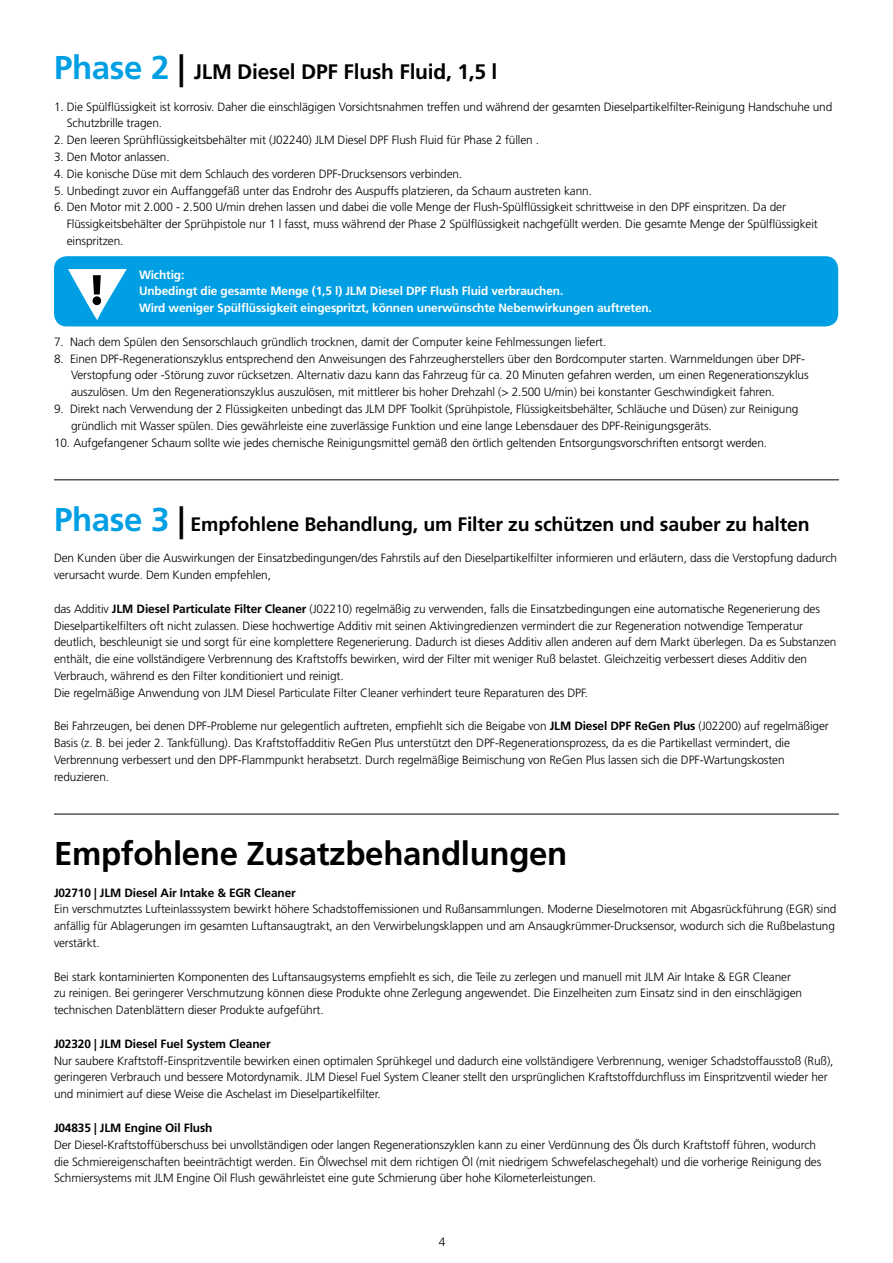
<style>
.page{position:relative;width:893px;height:1263px;background:#fff}
.page>*{position:absolute;margin:0;border:0;box-sizing:border-box;transform-origin:0 0}
.t1{font:700 33px "Frutiger LT Std";letter-spacing:-.01em;color:#000}
.t2{font:700 21px "Frutiger LT Std";letter-spacing:-.01em;color:#000}
.t3{font:700 19.5px "Frutiger LT Std";letter-spacing:-.01em;color:#000}
.t4{font:300 12px/16.8px "Frutiger LT Std";letter-spacing:-.01em;color:#000}
.t5{font:700 12px/16.8px "Frutiger LT Std";letter-spacing:-.01em;color:#fff}
.t6{font:700 12px "Frutiger LT Std";letter-spacing:-.01em;color:#000}
.s1{font-size:33px;color:#009fe3}
.s2{font-size:33px}
.s3{font-weight:700}
</style>
<div class="page">
<div style="left:54px;top:256px;width:784px;height:70px;background:#009fe3;border-radius:13px"></div>
<svg style="left:68px;top:269px;width:59px;height:51px"></svg>
<hr style="left:54px;top:479px;width:785px;height:1px;background:#000">
<hr style="left:54px;top:814px;width:785px;height:1px;background:#000">
<h2 class="t2" style="left:54px;top:59px;width:445px"><span class="s1">Phase 2</span> <span class="s2">|</span> JLM Diesel DPF Flush Fluid, 1,5 l</h2>
<p class="t4" style="left:67px;top:98px;width:767px;text-indent:-13px">1. Die Spülflüssigkeit ist korrosiv. Daher die einschlägigen Vorsichtsnahmen treffen und während der gesamten Dieselpartikelfilter-Reinigung Handschuhe und<br>Schutzbrille tragen.</p>
<p class="t4" style="left:54px;top:132px;width:487px">2. Den leeren Sprühflüssigkeitsbehälter mit (J02240) JLM Diesel DPF Flush Fluid für Phase 2 füllen .</p>
<p class="t4" style="left:54px;top:149px;width:117px">3. Den Motor anlassen.</p>
<p class="t4" style="left:54px;top:165px;width:410px">4. Die konische Düse mit dem Schlauch des vorderen DPF-Drucksensors verbinden.</p>
<p class="t4" style="left:54px;top:182px;width:539px">5. Unbedingt zuvor ein Auffanggefäß unter das Endrohr des Auspuffs platzieren, da Schaum austreten kann.</p>
<p class="t4" style="left:67px;top:199px;width:753px;text-indent:-13px">6. Den Motor mit 2.000 - 2.500 U/min drehen lassen und dabei die volle Menge der Flush-Spülflüssigkeit schrittweise in den DPF einspritzen. Da der<br>Flüssigkeitsbehälter der Sprühpistole nur 1 l fasst, muss während der Phase 2 Spülflüssigkeit nachgefüllt werden. Die gesamte Menge der Spülflüssigkeit einspritzen.</p>
<p class="t5" style="left:139px;top:266px;width:514px">Wichtig:<br>Unbedingt die gesamte Menge (1,5 l) JLM Diesel DPF Flush Fluid verbrauchen.<br>Wird weniger Spülflüssigkeit eingespritzt, können unerwünschte Nebenwirkungen auftreten.</p>
<p class="t4" style="left:54px;top:333px;width:554px">7. Nach dem Spülen den Sensorschlauch gründlich trocknen, damit der Computer keine Fehlmessungen liefert.</p>
<p class="t4" style="left:71px;top:350px;width:739px;text-indent:-17px">8. Einen DPF-Regenerationszyklus entsprechend den Anweisungen des Fahrzeugherstellers über den Bordcomputer starten. Warnmeldungen über DPF-<br>Verstopfung oder -Störung zuvor rücksetzen. Alternativ dazu kann das Fahrzeug für ca. 20 Minuten gefahren werden, um einen Regenerationszyklus auszulösen. Um den Regenerationszyklus auszulösen, mit mittlerer bis hoher Drehzahl (&gt; 2.500 U/min) bei konstanter Geschwindigkeit fahren.</p>
<p class="t4" style="left:71px;top:401px;width:729px;text-indent:-17px">9. Direkt nach Verwendung der 2 Flüssigkeiten unbedingt das JLM DPF Toolkit (Sprühpistole, Flüssigkeitsbehälter, Schläuche und Düsen) zur Reinigung gründlich mit Wasser spülen. Dies gewährleiste eine zuverlässige Funktion und eine lange Lebensdauer des DPF-Reinigungsgeräts.</p>
<p class="t4" style="left:54px;top:434px;width:715px">10. Aufgefangener Schaum sollte wie jedes chemische Reinigungsmittel gemäß den örtlich geltenden Entsorgungsvorschriften entsorgt werden.</p>
<h3 class="t3" style="left:54px;top:512px;width:757px"><span class="s1">Phase 3</span> <span class="s2">|</span> Empfohlene Behandlung, um Filter zu schützen und sauber zu halten</h3>
<p class="t4" style="left:54px;top:550px;width:785px">Den Kunden über die Auswirkungen der Einsatzbedingungen/des Fahrstils auf den Dieselpartikelfilter informieren und erläutern, dass die Verstopfung dadurch verursacht wurde. Dem Kunden empfehlen,</p>
<p class="t4" style="left:54px;top:600px;width:784px">das Additiv <span class="s3">JLM Diesel Particulate Filter Cleaner</span> (J02210) regelmäßig zu verwenden, falls die Einsatzbedingungen eine automatische Regenerierung des Dieselpartikelfilters oft nicht zulassen. Diese hochwertige Additiv mit seinen Aktivingredienzen vermindert die zur Regeneration notwendige Temperatur deutlich, beschleunigt sie und sorgt für eine komplettere Regenerierung. Dadurch ist dieses Additiv allen anderen auf dem Markt überlegen. Da es Substanzen enthält, die eine vollständigere Verbrennung des Kraftstoffs bewirken, wird der Filter mit weniger Ruß belastet. Gleichzeitig verbessert dieses Additiv den Verbrauch, während es den Filter konditioniert und reinigt.<br>Die regelmäßige Anwendung von JLM Diesel Particulate Filter Cleaner verhindert teure Reparaturen des DPF.</p>
<p class="t4" style="left:54px;top:718px;width:776px">Bei Fahrzeugen, bei denen DPF-Probleme nur gelegentlich auftreten, empfiehlt sich die Beigabe von <span class="s3">JLM Diesel DPF ReGen Plus</span> (J02200) auf regelmäßiger Basis (z. B. bei jeder 2. Tankfüllung). Das Kraftstoffadditiv ReGen Plus unterstützt den DPF-Regenerationsprozess, da es die Partikellast vermindert, die Verbrennung verbessert und den DPF-Flammpunkt herabsetzt. Durch regelmäßige Beimischung von ReGen Plus lassen sich die DPF-Wartungskosten reduzieren.</p>
<h1 class="t1" style="left:54px;top:834px;width:515px">Empfohlene Zusatzbehandlungen</h1>
<p class="t6" style="left:54px;top:885px;width:243px">J02710 | JLM Diesel Air Intake &amp; EGR Cleaner</p>
<p class="t4" style="left:54px;top:901px;width:784px">Ein verschmutztes Lufteinlasssystem bewirkt höhere Schadstoffemissionen und Rußansammlungen. Moderne Dieselmotoren mit Abgasrückführung (EGR) sind anfällig für Ablagerungen im gesamten Luftansaugtrakt, an den Verwirbelungsklappen und am Ansaugkrümmer-Drucksensor, wodurch sich die Rußbelastung verstärkt.</p>
<p class="t4" style="left:54px;top:968px;width:750px">Bei stark kontaminierten Komponenten des Luftansaugsystems empfiehlt es sich, die Teile zu zerlegen und manuell mit JLM Air Intake &amp; EGR Cleaner zu reinigen. Bei geringerer Verschmutzung können diese Produkte ohne Zerlegung angewendet. Die Einzelheiten zum Einsatz sind in den einschlägigen technischen Datenblättern dieser Produkte aufgeführt.</p>
<p class="t6" style="left:54px;top:1037px;width:218px">J02320 | JLM Diesel Fuel System Cleaner</p>
<p class="t4" style="left:54px;top:1052px;width:781px">Nur saubere Kraftstoff-Einspritzventile bewirken einen optimalen Sprühkegel und dadurch eine vollständigere Verbrennung, weniger Schadstoffausstoß (Ruß), geringeren Verbrauch und bessere Motordynamik. JLM Diesel Fuel System Cleaner stellt den ursprünglichen Kraftstoffdurchfluss im Einspritzventil wieder her und minimiert auf diese Weise die Aschelast im Dieselpartikelfilter.</p>
<p class="t6" style="left:54px;top:1121px;width:160px">J04835 | JLM Engine Oil Flush</p>
<p class="t4" style="left:54px;top:1136px;width:769px">Der Diesel-Kraftstoffüberschuss bei unvollständigen oder langen Regenerationszyklen kann zu einer Verdünnung des Öls durch Kraftstoff führen, wodurch die Schmiereigenschaften beeinträchtigt werden. Ein Ölwechsel mit dem richtigen Öl (mit niedrigem Schwefelaschegehalt) und die vorherige Reinigung des<br>Schmiersystems mit JLM Engine Oil Flush gewährleistet eine gute Schmierung über hohe Kilometerleistungen.</p>
<p class="t4" style="left:439px;top:1233px;width:8px">4</p>
</div>
